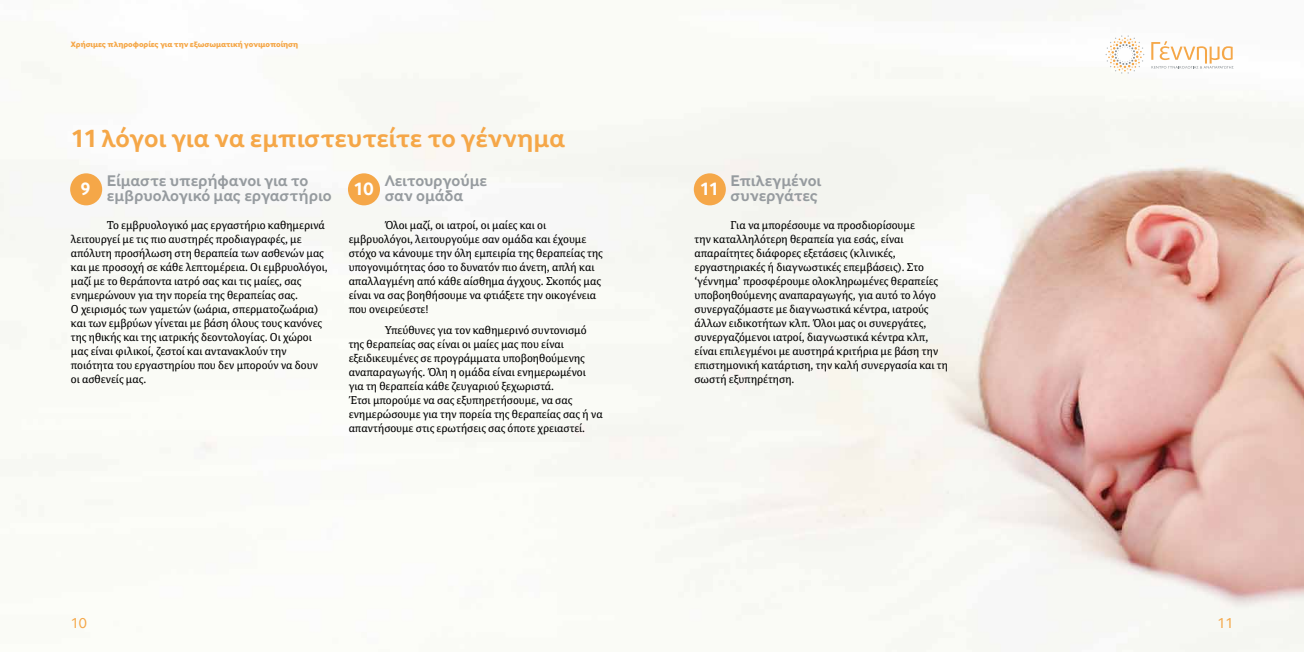
<style>
.page{position:relative;width:1304px;height:652px;background:#fff}
.page>*{position:absolute;margin:0;border:0;box-sizing:border-box;transform-origin:0 0}
.t1{font:700 26px "Inter Face Greek";letter-spacing:-.015em;color:#f5a748}
.t2{font:700 18.7px "Inter Face Greek";color:#fff}
.t3{font:700 16px/15px "Inter Face Greek";color:#969b9f}
.t4{font:15px "Inter Face Greek";color:#f5a748}
.t5{font:11px/14px "Cordale Grk";color:#000}
.t6{font:8px "Inter Face Greek X Bold";color:#f5a748}
</style>
<div class="page">
<img style="left:0;top:0;width:1304px;height:652px">
<div style="left:70px;top:173px;width:32px;height:32px;background:#f5a748;border-radius:50%"></div>
<div style="left:348px;top:173px;width:32px;height:32px;background:#f5a748;border-radius:50%"></div>
<div style="left:694px;top:173px;width:32px;height:32px;background:#f5a748;border-radius:50%"></div>
<svg style="left:1151px;top:41px;width:82px;height:28px"></svg>
<svg style="left:1106px;top:35px;width:38px;height:39px"></svg>
<p class="t6" style="left:71px;top:39px;width:229px">Χρήσιμες πληροφορίες για την εξωσωματική γονιμοποίηση</p>
<h1 class="t1" style="left:71px;top:123px;width:496px">11 λόγοι για να εμπιστευτείτε το γέννημα</h1>
<h3 class="t3" style="left:107px;top:174px;width:226px">Είμαστε υπερήφανοι για το εμβρυολογικό μας εργαστήριο</h3>
<p class="t5" style="left:71px;top:219px;width:258px;text-indent:36px">Το εμβρυολογικό μας εργαστήριο καθημερινά λειτουργεί με τις πιο αυστηρές προδιαγραφές, με απόλυτη προσήλωση στη θεραπεία των ασθενών μας και με προσοχή σε κάθε λεπτομέρεια. Οι εμβρυολόγοι, μαζί με το θεράποντα ιατρό σας και τις μαίες, σας ενημερώνουν για την πορεία της θεραπείας σας.<br>Ο χειρισμός των γαμετών (ωάρια, σπερματοζωάρια) και των εμβρύων γίνεται με βάση όλους τους κανόνες της ηθικής και της ιατρικής δεοντολογίας. Οι χώροι μας είναι φιλικοί, ζεστοί και αντανακλούν την ποιότητα του εργαστηρίου που δεν μπορούν να δουν οι ασθενείς μας.</p>
<h3 class="t3" style="left:385px;top:174px;width:104px">Λειτουργούμε σαν ομάδα</h3>
<p class="t5" style="left:349px;top:219px;width:256px;text-indent:36px">Όλοι μαζί, οι ιατροί, οι μαίες και οι εμβρυολόγοι, λειτουργούμε σαν ομάδα και έχουμε στόχο να κάνουμε την όλη εμπειρία της θεραπείας της υπογονιμότητας όσο το δυνατόν πιο άνετη, απλή και απαλλαγμένη από κάθε αίσθημα άγχους. Σκοπός μας είναι να σας βοηθήσουμε να φτιάξετε την οικογένεια που ονειρεύεστε!</p>
<p class="t5" style="left:349px;top:324px;width:255px;text-indent:36px">Υπεύθυνες για τον καθημερινό συντονισμό της θεραπείας σας είναι οι μαίες μας που είναι εξειδικευμένες σε προγράμματα υποβοηθούμενης αναπαραγωγής. Όλη η ομάδα είναι ενημερωμένοι για τη θεραπεία κάθε ζευγαριού ξεχωριστά.<br>Έτσι μπορούμε να σας εξυπηρετήσουμε, να σας ενημερώσουμε για την πορεία της θεραπείας σας ή να απαντήσουμε στις ερωτήσεις σας όποτε χρειαστεί.</p>
<h3 class="t3" style="left:730px;top:174px;width:92px">Επιλεγμένοι συνεργάτες</h3>
<p class="t5" style="left:694px;top:219px;width:255px;text-indent:36px">Για να μπορέσουμε να προσδιορίσουμε<br>την καταλληλότερη θεραπεία για εσάς, είναι απαραίτητες διάφορες εξετάσεις (κλινικές, εργαστηριακές ή διαγνωστικές επεμβάσεις). Στο ‘γέννημα’ προσφέρουμε ολοκληρωμένες θεραπείες υποβοηθούμενης αναπαραγωγής, για αυτό το λόγο συνεργαζόμαστε με διαγνωστικά κέντρα, ιατρούς άλλων ειδικοτήτων κλπ. Όλοι μας οι συνεργάτες, συνεργαζόμενοι ιατροί, διαγνωστικά κέντρα κλπ, είναι επιλεγμένοι με αυστηρά κριτήρια με βάση την επιστημονική κατάρτιση, την καλή συνεργασία και τη σωστή εξυπηρέτηση.</p>
<h2 class="t2" style="left:81px;top:178px;width:12px">9</h2>
<h2 class="t2" style="left:353px;top:178px;width:22px">10</h2>
<h2 class="t2" style="left:700px;top:178px;width:21px">11</h2>
<h3 class="t4" style="left:71px;top:614px;width:18px">10</h3>
<h3 class="t4" style="left:1217px;top:614px;width:18px">11</h3>
</div>
